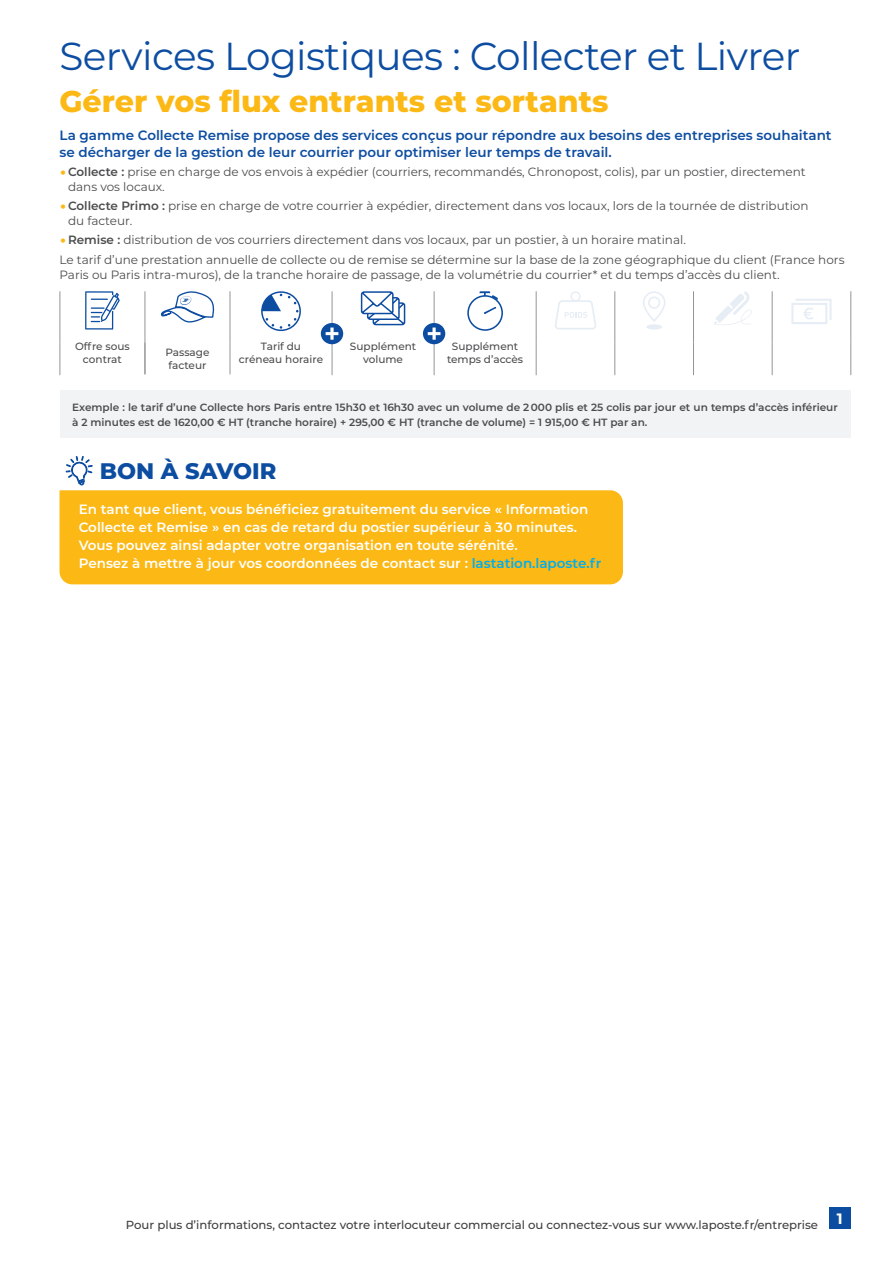
<style>
.page{position:relative;width:893px;height:1263px;background:#fff}
.page>*{position:absolute;margin:0;border:0;box-sizing:border-box;transform-origin:0 0}
.t1{font:39px "Montserrat";letter-spacing:-.015em;color:#0d4da1}
.t2{font:800 30px "Montserrat";color:#fcb814}
.t3{font:800 22.5px "Montserrat";color:#0d4da1}
.t4{font:700 15px "Montserrat";color:#fff}
.t5{font:600 13.5px/18px "Montserrat";color:#fff}
.t6{font:600 13.5px/16.5px "Montserrat";color:#0d4da1}
.t7{font:12px/15px "Montserrat";color:#4b4c4d}
.t8{font:500 11.7px "Montserrat";color:#3e3e3f}
.t9{font:600 10.5px/15px "Montserrat";color:#4b4c4d}
.t10{font:500 10.5px/13.5px "Montserrat";color:#4b4c4d;text-align:center}
.s1{font-weight:500;font-size:23.25px;color:#fcb814}
.s2{font-weight:600}
.s3{color:#00aeef}
</style>
<div class="page">
<div style="left:829px;top:1208px;width:21px;height:21px;background:#0d4da1"></div>
<hr style="left:60px;top:291px;width:1px;height:51px;background:#939598">
<hr style="left:145px;top:291px;width:1px;height:51px;background:#939598">
<hr style="left:230px;top:291px;width:1px;height:51px;background:#939598">
<hr style="left:332px;top:291px;width:1px;height:51px;background:#939598">
<hr style="left:434px;top:291px;width:1px;height:51px;background:#939598">
<hr style="left:536px;top:291px;width:1px;height:51px;background:#939598">
<hr style="left:614px;top:291px;width:1px;height:51px;background:#939598">
<hr style="left:693px;top:291px;width:1px;height:51px;background:#939598">
<hr style="left:772px;top:291px;width:1px;height:51px;background:#939598">
<hr style="left:850px;top:291px;width:1px;height:51px;background:#939598">
<hr style="left:60px;top:342px;width:1px;height:33px;background:#939598">
<hr style="left:230px;top:342px;width:1px;height:32px;background:#939598">
<hr style="left:332px;top:342px;width:1px;height:33px;background:#939598">
<hr style="left:434px;top:342px;width:1px;height:33px;background:#939598">
<hr style="left:536px;top:342px;width:1px;height:33px;background:#939598">
<hr style="left:614px;top:342px;width:1px;height:33px;background:#939598">
<hr style="left:693px;top:342px;width:1px;height:33px;background:#939598">
<hr style="left:772px;top:342px;width:1px;height:33px;background:#939598">
<hr style="left:850px;top:342px;width:1px;height:33px;background:#939598">
<hr style="left:144px;top:342px;width:2px;height:32px;background:#939598">
<svg style="left:85px;top:291px;width:35px;height:39px"></svg>
<svg style="left:160px;top:291px;width:55px;height:32px"></svg>
<svg style="left:288px;top:318px;width:9px;height:9px"></svg>
<svg style="left:265px;top:318px;width:9px;height:9px"></svg>
<svg style="left:288px;top:296px;width:9px;height:8px"></svg>
<svg style="left:264px;top:294px;width:18px;height:17px"></svg>
<div style="left:261px;top:291px;width:40px;height:40px;border:2px solid #0d4da1;border-radius:50%"></div>
<svg style="left:360px;top:291px;width:46px;height:35px"></svg>
<svg style="left:484px;top:307px;width:12px;height:7px"></svg>
<div style="left:467px;top:295px;width:36px;height:36px;border:2px solid #0d4da1;border-radius:50%"></div>
<svg style="left:480px;top:291px;width:18px;height:9px"></svg>
<svg style="left:555px;top:291px;width:41px;height:39px"></svg>
<svg style="left:643px;top:291px;width:23px;height:31px"></svg>
<div style="left:646px;top:324px;width:16px;height:6px;background:#e7edf5;border-radius:50%"></div>
<svg style="left:714px;top:291px;width:38px;height:34px"></svg>
<svg style="left:791px;top:299px;width:41px;height:25px"></svg>
<div style="left:321px;top:323px;width:22px;height:21px;background:#0d4da1;border-radius:50%"></div>
<svg style="left:326px;top:328px;width:12px;height:12px"></svg>
<div style="left:423px;top:323px;width:22px;height:21px;background:#0d4da1;border-radius:50%"></div>
<svg style="left:428px;top:328px;width:12px;height:12px"></svg>
<div style="left:60px;top:390px;width:790px;height:48px;background:#f2f3f4"></div>
<svg style="left:65px;top:471px;width:493px;height:114px"></svg>
<div style="left:60px;top:490px;width:563px;height:94px;background:#fcb814"></div>
<svg style="left:66px;top:456px;width:27px;height:29px"></svg>
<h1 class="t1" style="left:60px;top:29px;width:742px">Services Logistiques : Collecter et Livrer</h1>
<h2 class="t2" style="left:60px;top:79px;width:551px">Gérer vos flux entrants et sortants</h2>
<p class="t6" style="left:60px;top:126px;width:774px">La gamme Collecte Remise propose des services conçus pour répondre aux besoins des entreprises souhaitant se décharger de la gestion de leur courrier pour optimiser leur temps de travail.</p>
<p class="t7" style="left:68px;top:164px;width:739px;text-indent:-9px"><span class="s1">•</span><span class="s2">Collecte :</span> prise en charge de vos envois à expédier (courriers, recommandés, Chronopost, colis), par un postier, directement dans vos locaux.</p>
<p class="t7" style="left:68px;top:198px;width:742px;text-indent:-9px"><span class="s1">•</span><span class="s2">Collecte Primo :</span> prise en charge de votre courrier à expédier, directement dans vos locaux, lors de la tournée de distribution du facteur.</p>
<p class="t7" style="left:60px;top:230px;width:786px;line-height:19.2px"><span class="s1">•</span><span class="s2">Remise :</span> distribution de vos courriers directement dans vos locaux, par un postier, à un horaire matinal.<br>Le tarif d’une prestation annuelle de collecte ou de remise se détermine sur la base de la zone géographique du client (France hors</p>
<p class="t7" style="left:60px;top:266px;width:721px">Paris ou Paris intra-muros), de la tranche horaire de passage, de la volumétrie du courrier* et du temps d’accès du client.</p>
<p class="t10" style="left:75px;top:339px;width:56px">Offre sous contrat</p>
<p class="t10" style="left:165px;top:345px;width:46px;text-align:left">Passage facteur</p>
<p class="t10" style="left:239px;top:339px;width:86px">Tarif du créneau horaire</p>
<p class="t10" style="left:350px;top:339px;width:68px">Supplément volume</p>
<p class="t10" style="left:447px;top:339px;width:78px">Supplément temps d’accès</p>
<p class="t9" style="left:72px;top:399px;width:767px">Exemple : le tarif d’une Collecte hors Paris entre 15h30 et 16h30 avec un volume de 2 000 plis et 25 colis par jour et un temps d’accès inférieur à 2 minutes est de 1620,00 € HT (tranche horaire) + 295,00 € HT (tranche de volume) = 1 915,00 € HT par an.</p>
<h3 class="t3" style="left:100px;top:455px;width:178px">BON À SAVOIR</h3>
<p class="t5" style="left:79px;top:500px;width:524px">En tant que client, vous bénéficiez gratuitement du service « Information Collecte et Remise » en cas de retard du postier supérieur à 30 minutes.<br>Vous pouvez ainsi adapter votre organisation en toute sérénité.<br>Pensez à mettre à jour vos coordonnées de contact sur : <span class="s3">lastation.laposte.fr</span></p>
<p class="t8" style="left:126px;top:1216px;width:694px">Pour plus d’informations, contactez votre interlocuteur commercial ou connectez-vous sur www.laposte.fr/entreprise</p>
<p class="t4" style="left:837px;top:1208px;width:7px">1</p>
</div>
